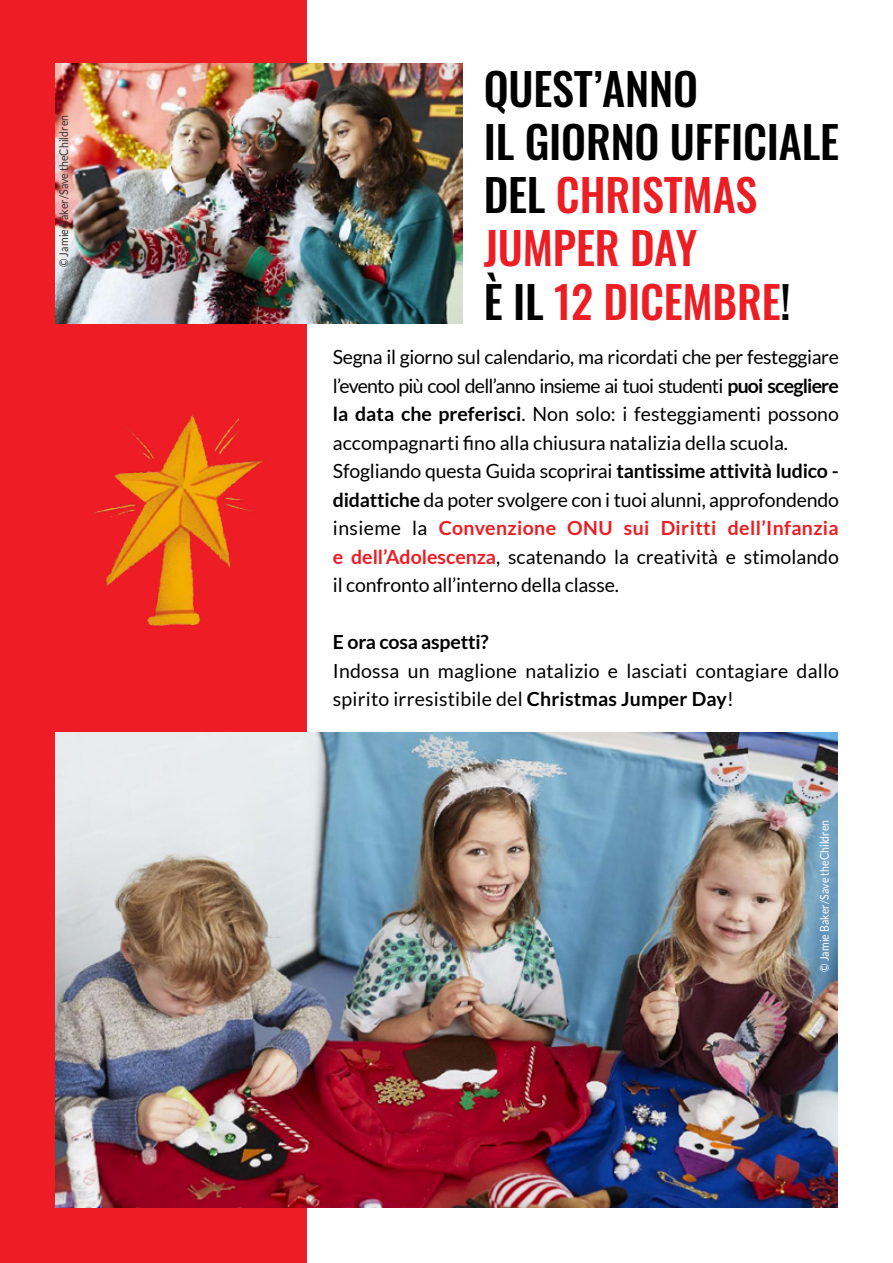
<style>
.page{position:relative;width:893px;height:1263px;background:#fff}
.page>*{position:absolute;margin:0;border:0;box-sizing:border-box;transform-origin:0 0}
.t1{font:500 44.4px/53.2px "Oswald";letter-spacing:-.005em;color:#000}
.t2{font:19.5px/28.5px "Lato";letter-spacing:-.01em;color:#000}
.t3{font:19.5px/28.5px "Lato";letter-spacing:.01em;color:#000}
.t4{font:700 19.5px "Lato";letter-spacing:-.01em;color:#000}
.t5{font:12px "Lato";letter-spacing:.01em;color:#343435;scale:.87 1}
.t6{font:12px "Lato";letter-spacing:.01em;color:#fff;scale:.87 1}
.s1{color:#ed1d24}
.s2{font-weight:700}
.s3{font-weight:700;color:#ed1d24}
</style>
<div class="page">
<div style="left:0;top:0;width:306px;height:1263px;background:#ee1c24"></div>
<img style="left:55px;top:732px;width:783px;height:476px">
<img style="left:55px;top:64px;width:407px;height:259px">
<img style="left:94px;top:414px;width:170px;height:213px">
<p class="t5" style="left:57px;top:267px;width:176px;rotate:-90deg">© Jamie Baker/Save theChildren</p>
<h1 class="t1" style="left:484px;top:57px;width:357px">QUEST’ANNO<br>IL GIORNO UFFICIALE<br>DEL <span class="s1">CHRISTMAS<br>JUMPER DAY<br></span>È IL <span class="s1">12 DICEMBRE</span>!</h1>
<p class="t2" style="left:333px;top:343px;width:507px">Segna il giorno sul calendario, ma ricordati che per festeggiare l’evento più cool dell’anno insieme ai tuoi studenti <span class="s2">puoi scegliere la data che preferisci</span>. Non solo: i festeggiamenti possono accompagnarti fino alla chiusura natalizia della scuola.<br>Sfogliando questa Guida scoprirai <span class="s2">tantissime attività ludico - didattiche</span> da poter svolgere con i tuoi alunni, approfondendo insieme la <span class="s3">Convenzione ONU sui Diritti dell’Infanzia e dell’Adolescenza</span>, scatenando la creatività e stimolando il confronto all’interno della classe.</p>
<p class="t4" style="left:333px;top:631px;width:157px">E ora cosa aspetti?</p>
<p class="t3" style="left:333px;top:656px;width:508px">Indossa un maglione natalizio e lasciati contagiare dallo spirito irresistibile del <span class="s2">Christmas Jumper Day</span>!</p>
<p class="t6" style="left:818px;top:972px;width:176px;rotate:-90deg">© Jamie Baker/Save theChildren</p>
</div>
